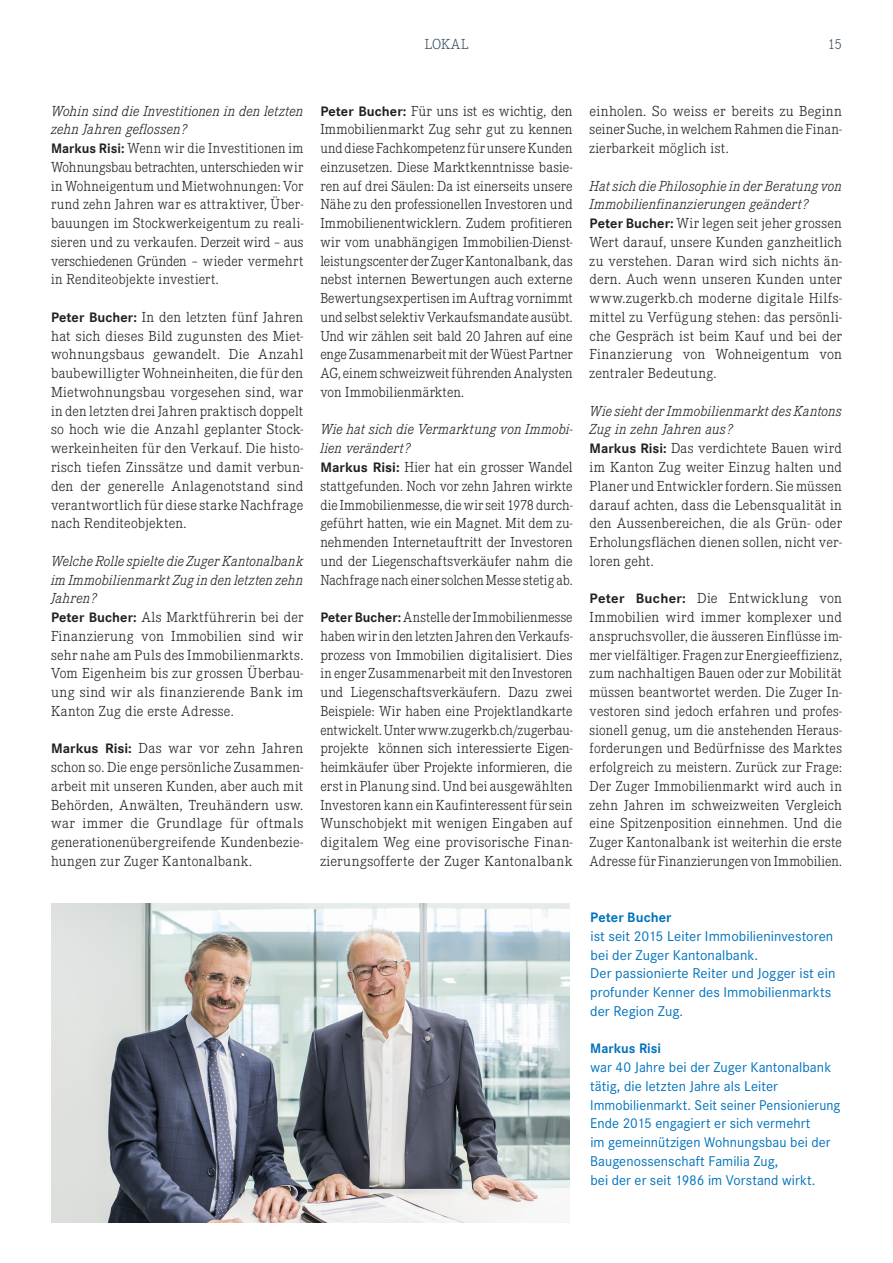
<style>
.page{position:relative;width:893px;height:1263px;background:#fff}
.page>*{position:absolute;margin:0;border:0;box-sizing:border-box;transform-origin:0 0}
.t1{font:14.7px/18.8px "Corporate S";letter-spacing:.005em;color:#0072bc}
.t2{font:300 14.25px/18.8px "Corporate EBQ";letter-spacing:.01em;color:#231f20}
.t3{font:300 14.25px/18.8px "Corporate EBQ";letter-spacing:.01em;color:#231f20;text-align:justify;scale:.96 1}
.t4{font:700 14.25px "Corporate S";color:#0072bc}
.t5{font:300 14.25px "Corporate EBQ";letter-spacing:.015em;color:#395164}
.s1{font-style:italic}
.s2{font-family:"Corporate S";font-weight:700}
</style>
<div class="page">
<img style="left:51px;top:903px;width:519px;height:319px">
<p class="t5" style="left:425px;top:36px;width:45px">LOKAL</p>
<p class="t5" style="left:828px;top:36px;width:16px">15</p>
<p class="t2" style="left:51px;top:102px;width:254px"><span class="s1">Wohin sind die Investitionen in den letzten zehn Jahren geflossen?<br></span><span class="s2">Markus Risi:</span> Wenn wir die Investitionen im Wohnungsbau betrachten, unterschieden wir in Wohneigentum und Mietwohnungen: Vor rund zehn Jahren war es attraktiver, Über&shy;bauungen im Stockwerkeigentum zu reali&shy;sieren und zu verkaufen. Derzeit wird – aus verschiedenen Gründen – wieder vermehrt in Renditeobjekte investiert.</p>
<p class="t2" style="left:51px;top:308px;width:254px;text-align:justify"><span class="s2">Peter Bucher:</span> In den letzten fünf Jahren hat sich dieses Bild zugunsten des Miet&shy;wohnungsbaus gewandelt. Die Anzahl baubewilligter Wohneinheiten, die für den Mietwohnungsbau vorgesehen sind, war in den letzten drei Jahren praktisch doppelt so hoch wie die Anzahl geplanter Stock&shy;werkeinheiten für den Verkauf. Die histo&shy;risch tiefen Zinssätze und damit verbun&shy;den der generelle Anlagenotstand sind verantwortlich für diese starke Nachfrage nach Renditeobjekten.</p>
<p class="t2" style="left:51px;top:552px;width:254px"><span class="s1">Welche Rolle spielte die Zuger Kantonalbank im Immobilienmarkt Zug in den letzten zehn Jahren?<br></span><span class="s2">Peter Bucher:</span> Als Marktführerin bei der Finanzierung von Immobilien sind wir sehr nahe am Puls des Immobilienmarkts.<br>Vom Eigenheim bis zur grossen Überbau&shy;ung sind wir als finanzierende Bank im Kanton Zug die erste Adresse.</p>
<p class="t2" style="left:51px;top:739px;width:254px;text-align:justify"><span class="s2">Markus Risi:</span> Das war vor zehn Jahren schon so. Die enge persönliche Zusammen&shy;arbeit mit unseren Kunden, aber auch mit Behörden, Anwälten, Treuhändern usw. war immer die Grundlage für oftmals generationenübergreifende Kundenbezie&shy;hungen zur Zuger Kantonalbank.</p>
<p class="t2" style="left:320px;top:102px;width:254px;text-align:justify"><span class="s2">Peter Bucher:</span> Für uns ist es wichtig, den Immobilienmarkt Zug sehr gut zu kennen und diese Fachkompetenz für unsere Kunden einzusetzen. Diese Marktkenntnisse basie&shy;ren auf drei Säulen: Da ist einerseits unsere Nähe zu den professionellen Investoren und Immobilienentwicklern. Zudem profitieren wir vom unabhängigen Immobilien-Dienst&shy;leistungscenter der Zuger Kantonalbank, das nebst internen Bewertungen auch externe Bewertungsexpertisen im Auftrag vornimmt und selbst selektiv Verkaufsmandate ausübt.<br>Und wir zählen seit bald 20 Jahren auf eine enge Zusammenarbeit mit der Wüest Partner AG, einem schweizweit führenden Analysten von Immobilienmärkten.</p>
<p class="t2" style="left:320px;top:420px;width:254px"><span class="s1">Wie hat sich die Vermarktung von Immobi&shy;lien verändert?<br></span><span class="s2">Markus Risi:</span> Hier hat ein grosser Wandel stattgefunden. Noch vor zehn Jahren wirkte die Immobilienmesse, die wir seit 1978 durch&shy;geführt hatten, wie ein Magnet. Mit dem zu&shy;nehmenden Internetauftritt der Investoren und der Liegenschaftsverkäufer nahm die Nachfrage nach einer solchen Messe stetig ab.</p>
<p class="t3" style="left:320px;top:608px;width:264px"><span class="s2">Peter Bucher:</span>Anstelle der Immobilienmesse haben wir in den letzten Jahren den Verkaufs&shy;prozess von Immobilien digitalisiert. Dies in enger Zusammenarbeit mit den Investoren und Liegenschaftsverkäufern. Dazu zwei Beispiele: Wir haben eine Projektlandkarte entwickelt. Unter www.zugerkb.ch/zugerbau&shy;projekte können sich interessierte Eigen&shy;heimkäufer über Projekte informieren, die erst in Planung sind. Und bei ausgewählten Investoren kann ein Kaufinteressent für sein Wunschobjekt mit wenigen Eingaben auf digitalem Weg eine provisorische Finan&shy;zierungsofferte der Zuger Kantonalbank</p>
<p class="t2" style="left:590px;top:102px;width:254px;text-align:justify">einholen. So weiss er bereits zu Beginn seiner Suche, in welchem Rahmen die Finan&shy;zierbarkeit möglich ist.</p>
<p class="t2" style="left:590px;top:177px;width:254px"><span class="s1">Hat sich die Philosophie in der Beratung von Immobilienfinanzierungen geändert?<br></span><span class="s2">Peter Bucher:</span> Wir legen seit jeher grossen Wert darauf, unsere Kunden ganzheitlich zu verstehen. Daran wird sich nichts än&shy;dern. Auch wenn unseren Kunden unter www.zugerkb.ch moderne digitale Hilfs&shy;mittel zu Verfügung stehen: das persönli&shy;che Gespräch ist beim Kauf und bei der Finanzierung von Wohneigentum von zentraler Bedeutung.</p>
<p class="t2" style="left:590px;top:402px;width:254px"><span class="s1">Wie sieht der Immobilienmarkt des Kantons Zug in zehn Jahren aus?<br></span><span class="s2">Markus Risi:</span> Das verdichtete Bauen wird im Kanton Zug weiter Einzug halten und Planer und Entwickler fordern. Sie müssen darauf achten, dass die Lebensqualität in den Aussenbereichen, die als Grün- oder Erholungsflächen dienen sollen, nicht ver&shy;loren geht.</p>
<p class="t2" style="left:590px;top:589px;width:254px;text-align:justify"><span class="s2">Peter Bucher:</span> Die Entwicklung von Immobilien wird immer komplexer und anspruchsvoller, die äusseren Einflüsse im&shy;mer vielfältiger. Fragen zur Energieeffizienz, zum nachhaltigen Bauen oder zur Mobilität müssen beantwortet werden. Die Zuger In&shy;vestoren sind jedoch erfahren und profes&shy;sionell genug, um die anstehenden Heraus&shy;forderungen und Bedürfnisse des Marktes erfolgreich zu meistern. Zurück zur Frage:<br>Der Zuger Immobilienmarkt wird auch in zehn Jahren im schweizweiten Vergleich eine Spitzenposition einnehmen. Und die Zuger Kantonalbank ist weiterhin die erste Adresse für Finanzierungen von Immobilien.</p>
<p class="t4" style="left:590px;top:909px;width:83px">Peter Bucher</p>
<p class="t1" style="left:590px;top:927px;width:247px">ist seit 2015 Leiter Immobilieninvestoren bei der Zuger Kantonalbank.<br>Der passionierte Reiter und Jogger ist ein profunder Kenner des Immobilienmarkts der Region Zug.</p>
<p class="t4" style="left:590px;top:1040px;width:72px">Markus Risi</p>
<p class="t1" style="left:590px;top:1058px;width:252px">war 40 Jahre bei der Zuger Kantonalbank tätig, die letzten Jahre als Leiter Immobilienmarkt. Seit seiner Pensionierung Ende 2015 engagiert er sich vermehrt<br>im gemeinnützigen Wohnungsbau bei der Baugenossenschaft Familia Zug,<br>bei der er seit 1986 im Vorstand wirkt.</p>
</div>
